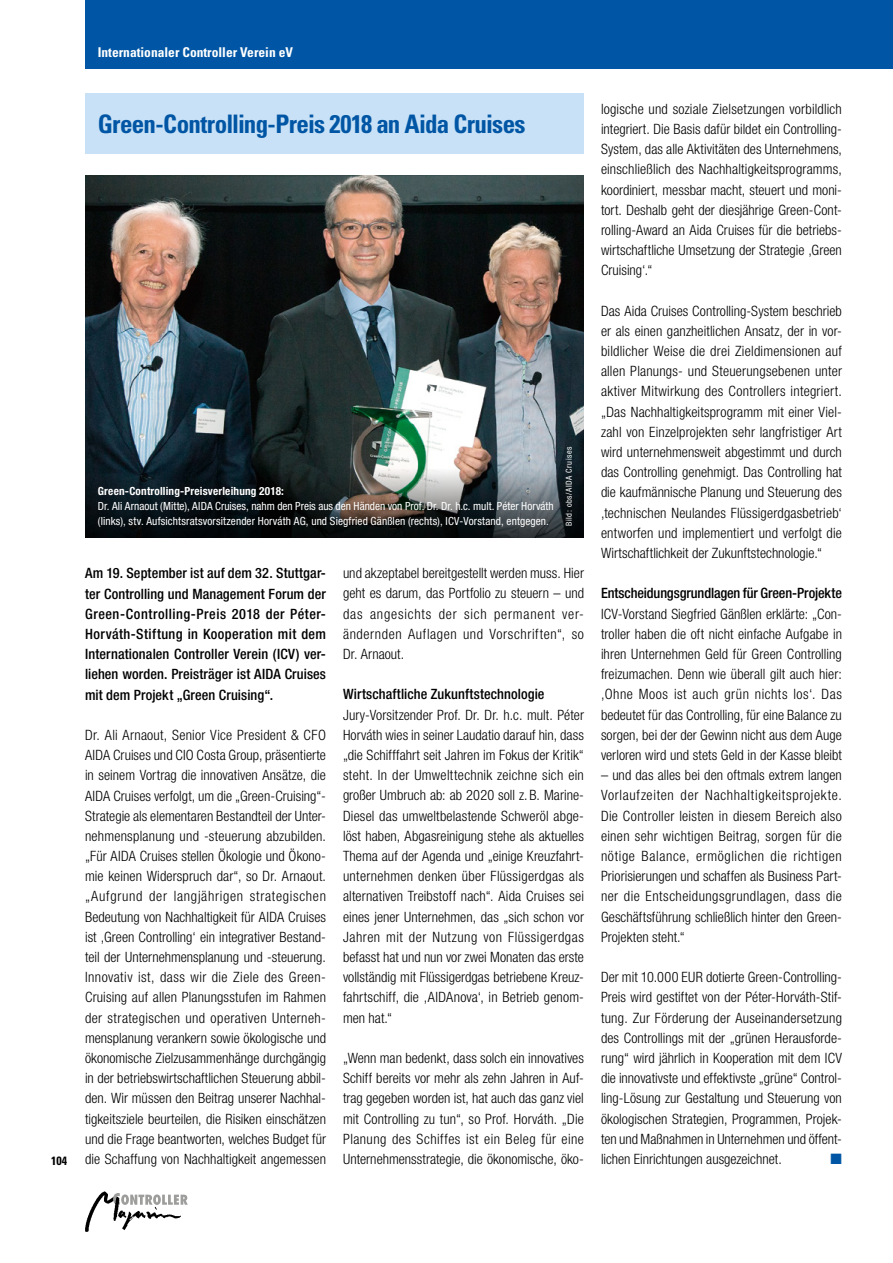
<style>
.page{position:relative;width:893px;height:1263px;background:#fff}
.page>*{position:absolute;margin:0;border:0;box-sizing:border-box;transform-origin:0 0}
.t1{font:700 condensed 25.5px "Univers LT Std";letter-spacing:-.03em;color:#0056a4}
.t2{font:15px "Zapf Dingbats ITC";color:#0056a4}
.t3{font:300 condensed 14.25px/20.2px "Helvetica Neue LT Pro";letter-spacing:.005em;color:#000;text-align:justify}
.t4{font:500 condensed 14.25px/20.2px "Helvetica Neue LT Pro";letter-spacing:.005em;color:#000;text-align:justify}
.t5{font:700 condensed 13.5px "Univers LT Std";color:#fff}
.t6{font:700 condensed 12px "Univers LT Std";color:#000}
.t7{font:condensed 11.25px/15px "Helvetica Neue LT Pro";letter-spacing:.01em;color:#fff}
.t8{font:700 condensed 11.25px "Helvetica Neue LT Pro";letter-spacing:.015em;color:#fff}
.t9{font:condensed 8.25px "Helvetica Neue LT Pro";letter-spacing:.07em;color:#fff}
</style>
<div class="page">
<svg style="left:181px;top:1194px;width:7px;height:11px"></svg>
<img style="left:85px;top:1191px;width:96px;height:41px">
<div style="left:85px;top:94px;width:499px;height:60px;background:#c8e1f6"></div>
<div style="left:85px;top:0;width:808px;height:68px;background:#0056a4"></div>
<img style="left:85px;top:175px;width:499px;height:293px">
<svg style="left:85px;top:468px;width:499px;height:70px;background:#2a3032"></svg>
<p class="t5" style="left:98px;top:43px;width:197px">Internationaler Controller Verein eV</p>
<p class="t6" style="left:51px;top:1154px;width:17px">104</p>
<h1 class="t1" style="left:98px;top:108px;width:429px">Green-Controlling-Preis 2018 an Aida Cruises</h1>
<p class="t8" style="left:98px;top:484px;width:188px">Green-Controlling-Preisverleihung 2018:</p>
<p class="t7" style="left:98px;top:498px;width:457px">Dr. Ali Arnaout (Mitte), AIDA Cruises, nahm den Preis aus den Händen von Prof. Dr. Dr. h.c. mult. Péter Horváth (links), stv. Aufsichtsratsvorsitzender Horváth AG, und Siegfried Gänßlen (rechts), ICV-Vorstand, entgegen.</p>
<p class="t9" style="left:564px;top:526px;width:81px;rotate:-90deg">Bild: obs/AIDA Cruises</p>
<p class="t4" style="left:85px;top:563px;width:242px">Am 19. September ist auf dem 32. Stuttgar&shy;ter Controlling und Management Forum der Green-Controlling-Preis 2018 der Péter-Horváth-Stiftung in Kooperation mit dem Internationalen Controller Verein (ICV) ver&shy;liehen worden. Preisträger ist AIDA Cruises mit dem Projekt „Green Cruising“.</p>
<p class="t3" style="left:85px;top:725px;width:242px">Dr. Ali Arnaout, Senior Vice President &amp; CFO AIDA Cruises und CIO Costa Group, präsentierte in seinem Vortrag die innovativen Ansätze, die AIDA Cruises verfolgt, um die „Green-Cruising“- Strategie als elementaren Bestandteil der Unter&shy;nehmensplanung und -steuerung abzubilden. „Für AIDA Cruises stellen Ökologie und Ökono&shy;mie keinen Widerspruch dar“, so Dr. Arnaout. „Aufgrund der langjährigen strategischen Bedeutung von Nachhaltigkeit für AIDA Cruises ist ‚Green Controlling‘ ein integrativer Bestand&shy;teil der Unternehmensplanung und -steuerung.<br>Innovativ ist, dass wir die Ziele des Green-Cruising auf allen Planungsstufen im Rahmen der strategischen und operativen Unterneh&shy;mensplanung verankern sowie ökologische und ökonomische Zielzusammenhänge durchgängig in der betriebswirtschaftlichen Steuerung abbil&shy;den. Wir müssen den Beitrag unserer Nachhal&shy;tigkeitsziele beurteilen, die Risiken einschätzen und die Frage beantworten, welches Budget für die Schaffung von Nachhaltigkeit angemessen</p>
<p class="t3" style="left:343px;top:563px;width:242px">und akzeptabel bereitgestellt werden muss. Hier geht es darum, das Portfolio zu steuern – und das angesichts der sich permanent ver&shy;ändernden Auflagen und Vorschriften“, so Dr. Arnaout.</p>
<p class="t4" style="left:343px;top:684px;width:203px">Wirtschaftliche Zukunftstechnologie</p>
<p class="t3" style="left:343px;top:704px;width:242px">Jury-Vorsitzender Prof. Dr. Dr. h.c. mult. Péter Horváth wies in seiner Laudatio darauf hin, dass „die Schifffahrt seit Jahren im Fokus der Kritik“ steht. In der Umwelttechnik zeichne sich ein großer Umbruch ab: ab 2020 soll z. B. Marine-Diesel das umweltbelastende Schweröl abge&shy;löst haben, Abgasreinigung stehe als aktuelles Thema auf der Agenda und „einige Kreuzfahrt&shy;unternehmen denken über Flüssigerdgas als alternativen Treibstoff nach“. Aida Cruises sei eines jener Unternehmen, das „sich schon vor Jahren mit der Nutzung von Flüssigerdgas befasst hat und nun vor zwei Monaten das erste vollständig mit Flüssigerdgas betriebene Kreuz&shy;fahrtschiff, die ‚AIDAnova‘, in Betrieb genom&shy;men hat.“</p>
<p class="t3" style="left:343px;top:1048px;width:242px">„Wenn man bedenkt, dass solch ein innovatives Schiff bereits vor mehr als zehn Jahren in Auf&shy;trag gegeben worden ist, hat auch das ganz viel mit Controlling zu tun“, so Prof. Horváth. „Die Planung des Schiffes ist ein Beleg für eine Unternehmensstrategie, die ökonomische, öko-</p>
<p class="t3" style="left:601px;top:98px;width:242px;text-align:left">logische und soziale Zielsetzungen vorbildlich integriert. Die Basis dafür bildet ein Controlling-System, das alle Aktivitäten des Unternehmens, einschließlich des Nachhaltigkeitsprogramms, koordiniert, messbar macht, steuert und moni&shy;tort. Deshalb geht der diesjährige Green-Cont&shy;rolling-Award an Aida Cruises für die betriebs&shy;wirtschaftliche Umsetzung der Strategie ‚Green Cruising‘.“</p>
<p class="t3" style="left:601px;top:300px;width:242px">Das Aida Cruises Controlling-System beschrieb er als einen ganzheitlichen Ansatz, der in vor&shy;bildlicher Weise die drei Zieldimensionen auf allen Planungs- und Steuerungsebenen unter aktiver Mitwirkung des Controllers integriert. „Das Nachhaltigkeitsprogramm mit einer Viel&shy;zahl von Einzelprojekten sehr langfristiger Art wird unternehmensweit abgestimmt und durch das Controlling genehmigt. Das Controlling hat die kaufmännische Planung und Steuerung des ‚technischen Neulandes Flüssigerdgasbetrieb‘ entworfen und implementiert und verfolgt die Wirtschaftlichkeit der Zukunftstechnologie.“</p>
<p class="t4" style="left:601px;top:583px;width:242px">Entscheidungsgrundlagen für Green-Projekte</p>
<p class="t3" style="left:601px;top:603px;width:242px">ICV-Vorstand Siegfried Gänßlen erklärte: „Con&shy;troller haben die oft nicht einfache Aufgabe in ihren Unternehmen Geld für Green Controlling freizumachen. Denn wie überall gilt auch hier: ‚Ohne Moos ist auch grün nichts los‘. Das bedeutet für das Controlling, für eine Balance zu sorgen, bei der der Gewinn nicht aus dem Auge verloren wird und stets Geld in der Kasse bleibt</p>
<p class="t3" style="left:601px;top:765px;width:242px">– und das alles bei den oftmals extrem langen Vorlaufzeiten der Nachhaltigkeitsprojekte.<br>Die Controller leisten in diesem Bereich also einen sehr wichtigen Beitrag, sorgen für die nötige Balance, ermöglichen die richtigen Priorisierungen und schaffen als Business Part&shy;ner die Entscheidungsgrundlagen, dass die Geschäftsführung schließlich hinter den Green-Projekten steht.“</p>
<p class="t3" style="left:601px;top:967px;width:242px">Der mit 10.000 EUR dotierte Green-Controlling-Preis wird gestiftet von der Péter-Horváth-Stif&shy;tung. Zur Förderung der Auseinandersetzung des Controllings mit der „grünen Herausforde&shy;rung“ wird jährlich in Kooperation mit dem ICV die innovativste und effektivste „grüne“ Control&shy;ling-Lösung zur Gestaltung und Steuerung von ökologischen Strategien, Programmen, Projek&shy;ten und Maßnahmen in Unternehmen und öffent&shy;lichen Einrichtungen ausgezeichnet.</p>
<p class="t2" style="left:830px;top:1152px;width:13px">■</p>
</div>
